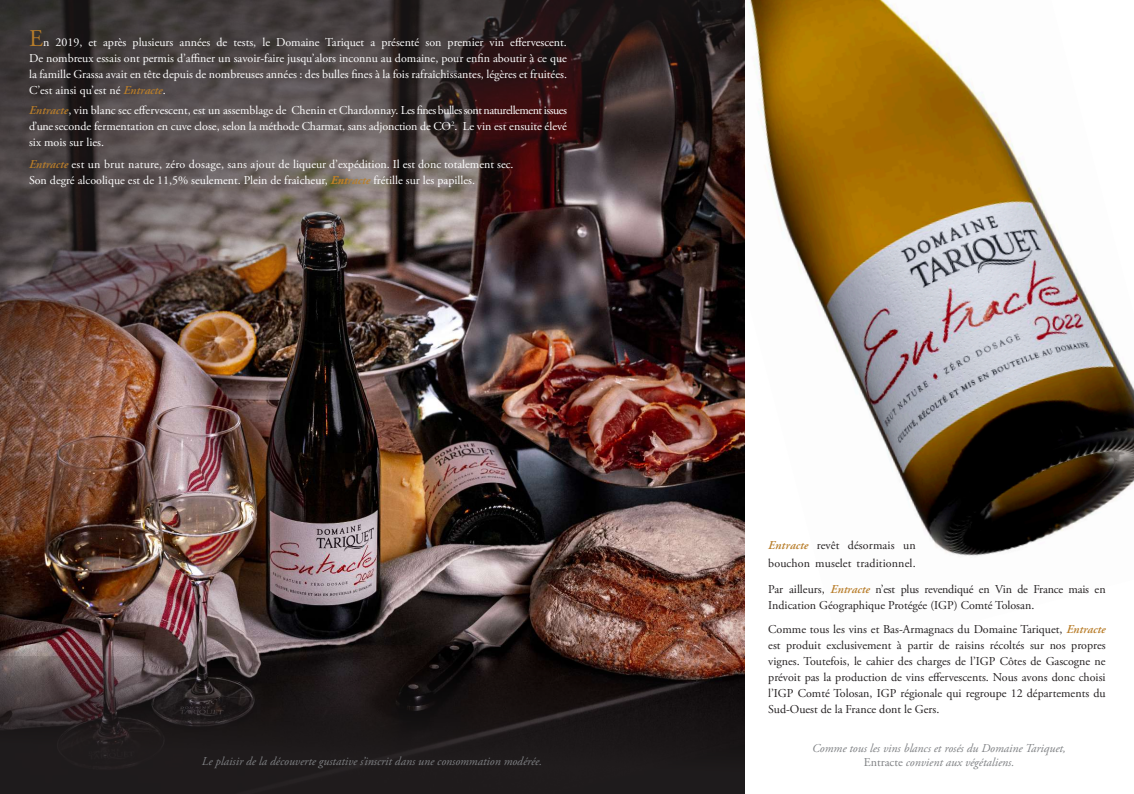
<style>
.page{position:relative;width:1134px;height:794px;background:#fff}
.page>*{position:absolute;margin:0;border:0;box-sizing:border-box;transform-origin:0 0}
.t1{font:12px/16px "Adobe Garamond Pro";color:#fff;text-align:justify}
.t2{font:12px/16px "Adobe Garamond Pro";color:#231f20}
.t3{font:italic 12px/14.4px "Adobe Garamond Pro";color:#7e8083;text-align:center}
.s1{font-size:24px;color:#b87d2a}
.s2{font-weight:600;font-style:italic;color:#b87d2a}
.s3{font-style:normal}
</style>
<div class="page">
<img style="left:744px;top:0;width:390px;height:656px">
<img style="left:0;top:378px;width:744px;height:278px">
<svg style="left:0;top:656px;width:744px;height:138px;fill:#1e1a1b"></svg>
<img style="left:0;top:0;width:744px;height:378px">
<div style="left:326px;top:168px;width:26px;height:19px;background:#231f20;opacity:.75"></div>
<p class="t1" style="left:29px;top:34px;width:539px"><span class="s1">E</span>n 2019, et après plusieurs années de tests, le Domaine Tariquet a présenté son premier vin effervescent.<br>De nombreux essais ont permis d’affiner un savoir-faire jusqu’alors inconnu au domaine, pour enfin aboutir à ce que la famille Grassa avait en tête depuis de nombreuses années : des bulles fines à la fois rafraîchissantes, légères et fruitées.<br>C’est ainsi qu’est né <span class="s2">Entracte</span>.</p>
<p class="t1" style="left:29px;top:103px;width:539px"><span class="s2">Entracte</span>, vin blanc sec effervescent, est un assemblage de Chenin et Chardonnay. Les fines bulles sont naturellement issues d’une seconde fermentation en cuve close, selon la méthode Charmat, sans adjonction de CO<sup>2</sup>. Le vin est ensuite élevé six mois sur lies.</p>
<p class="t1" style="left:29px;top:157px;width:486px"><span class="s2">Entracte</span> est un brut nature, zéro dosage, sans ajout de liqueur d’expédition. Il est donc totalement sec.<br>Son degré alcoolique est de 11,5% seulement. Plein de fraîcheur, <span class="s2">Entracte</span> frétille sur les papilles.</p>
<p class="t3" style="left:202px;top:754px;width:342px">Le plaisir de la découverte gustative s’inscrit dans une consommation modérée.</p>
<p class="t2" style="left:768px;top:537px;width:149px;line-height:18px"><span class="s2">Entracte</span> revêt désormais un bouchon muselet traditionnel.</p>
<p class="t2" style="left:768px;top:581px;width:339px">Par ailleurs, <span class="s2">Entracte</span> n’est plus revendiqué en Vin de France mais en<br>Indication Géographique Protégée (IGP) Comté Tolosan.</p>
<p class="t2" style="left:768px;top:622px;width:339px;text-align:justify">Comme tous les vins et Bas-Armagnacs du Domaine Tariquet, <span class="s2">Entracte </span>est produit exclusivement à partir de raisins récoltés sur nos propres vignes. Toutefois, le cahier des charges de l’IGP Côtes de Gascogne ne prévoit pas la production de vins effervescents. Nous avons donc choisi l’IGP Comté Tolosan, IGP régionale qui regroupe 12 départements du Sud-Ouest de la France dont le Gers.</p>
<p class="t3" style="left:812px;top:741px;width:255px">Comme tous les vins blancs et rosés du Domaine Tariquet,<br><span class="s3">Entracte</span> convient aux végétaliens.</p>
</div>
